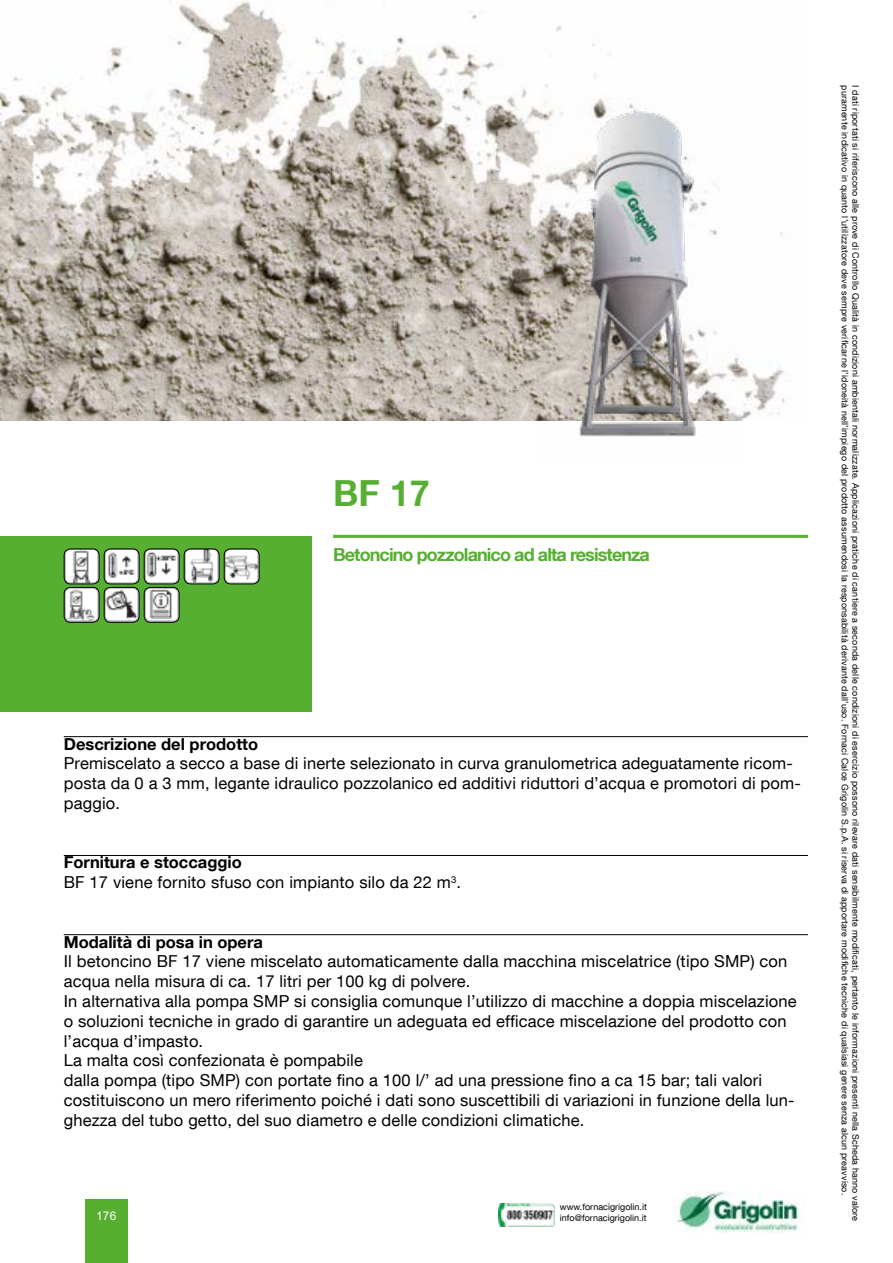
<style>
.page{position:relative;width:893px;height:1263px;background:#fff}
.page>*{position:absolute;margin:0;border:0;box-sizing:border-box;transform-origin:0 0}
.t1{font:700 36px "Helvetica Neue LT Com";color:#56af31}
.t2{font:700 18px "Helvetica Neue LT Com";letter-spacing:-.05em;color:#56af31}
.t3{font:16.5px/19.8px "Helvetica Neue LT Com";letter-spacing:.01em;color:#000}
.t4{font:700 16.5px "Helvetica Neue LT Com";color:#000}
.t5{font:12px "Arial";color:#fff}
.t6{font:9px "Helvetica Neue LT Com";letter-spacing:.02em;color:#000}
.t7{font:9px/10.8px "Helvetica Neue LT Com";color:#000}
.s1{font-weight:700}
</style>
<div class="page">
<div style="left:85px;top:1199px;width:43px;height:64px;background:#56af31"></div>
<img style="left:676px;top:1190px;width:126px;height:42px">
<img style="left:498px;top:1204px;width:56px;height:22px">
<div style="left:0;top:536px;width:312px;height:176px;background:#56af31"></div>
<img style="left:0;top:0;width:785px;height:420px">
<img style="left:537px;top:97px;width:204px;height:348px">
<hr style="left:333px;top:535px;width:475px;height:3px;background:#56af31">
<hr style="left:64px;top:736px;width:744px;height:1px;background:#000">
<hr style="left:64px;top:855px;width:744px;height:1px;background:#000">
<hr style="left:64px;top:934px;width:744px;height:1px;background:#000">
<img style="left:64px;top:549px;width:35px;height:34px">
<div style="left:64px;top:549px;width:35px;height:35px;border:1px solid #000;border-radius:6px"></div>
<img style="left:104px;top:549px;width:34px;height:34px">
<div style="left:104px;top:549px;width:36px;height:35px;border:1px solid #000;border-radius:6px"></div>
<img style="left:144px;top:549px;width:34px;height:34px">
<div style="left:144px;top:549px;width:36px;height:35px;border:1px solid #000;border-radius:6px"></div>
<img style="left:184px;top:549px;width:34px;height:34px">
<div style="left:184px;top:549px;width:36px;height:35px;border:1px solid #000;border-radius:6px"></div>
<img style="left:224px;top:549px;width:34px;height:34px">
<div style="left:224px;top:549px;width:36px;height:35px;border:1px solid #000;border-radius:6px"></div>
<img style="left:64px;top:587px;width:35px;height:35px">
<div style="left:64px;top:587px;width:35px;height:36px;border:1px solid #000;border-radius:6px"></div>
<img style="left:104px;top:587px;width:34px;height:34px">
<div style="left:104px;top:587px;width:36px;height:36px;border:1px solid #000;border-radius:6px"></div>
<img style="left:144px;top:587px;width:34px;height:34px">
<div style="left:144px;top:587px;width:36px;height:36px;border:1px solid #000;border-radius:6px"></div>
<h1 class="t1" style="left:333px;top:470px;width:98px">BF 17</h1>
<p class="t2" style="left:333px;top:544px;width:318px">Betoncino pozzolanico ad alta resistenza</p>
<p class="t4" style="left:64px;top:733px;width:196px">Descrizione del prodotto</p>
<p class="t3" style="left:64px;top:753px;width:738px">Premiscelato a secco a base di inerte selezionato in curva granulometrica adeguatamente ricom&shy;posta da 0 a 3 mm, legante idraulico pozzolanico ed additivi riduttori d’acqua e promotori di pom&shy;paggio.</p>
<p class="t3" style="left:64px;top:852px;width:399px"><span class="s1">Fornitura e stoccaggio<br></span>BF 17 viene fornito sfuso con impianto silo da 22 m<sup>3</sup>.</p>
<p class="t4" style="left:64px;top:931px;width:201px">Modalità di posa in opera</p>
<p class="t3" style="left:64px;top:951px;width:734px">Il betoncino BF 17 viene miscelato automaticamente dalla macchina miscelatrice (tipo SMP) con acqua nella misura di ca. 17 litri per 100 kg di polvere.<br>In alternativa alla pompa SMP si consiglia comunque l’utilizzo di macchine a doppia miscelazione o soluzioni tecniche in grado di garantire un adeguata ed efficace miscelazione del prodotto con l’acqua d’impasto.<br>La malta così confezionata è pompabile<br>dalla pompa (tipo SMP) con portate fino a 100 l/’ ad una pressione fino a ca 15 bar; tali valori costituiscono un mero riferimento poiché i dati sono suscettibili di variazioni in funzione della lun&shy;ghezza del tubo getto, del suo diametro e delle condizioni climatiche.</p>
<p class="t5" style="left:96px;top:1207px;width:22px">176</p>
<p class="t7" style="left:560px;top:1201px;width:88px">www.fornacigrigolin.it info@fornacigrigolin.it</p>
<p class="t6" style="left:850px;top:85px;width:1112px;rotate:90deg">puramente indicativo in quanto l’utilizzatore deve sempre verificarne l’idoneità nell’impiego del prodotto assumendosi la responsabilità derivante dall’uso. Fornaci Calce Grigolin S.p.A. si riserva di apportare modifiche tecniche di qualsiasi genere senza alcun preavviso.</p>
<p class="t6" style="left:861px;top:85px;width:1138px;rotate:90deg">I dati riportati si riferiscono alle prove di Controllo Qualità in condizioni ambientali normalizzate. Applicazioni pratiche di cantiere a seconda delle condizioni di esercizio possono rilevare dati sensibilmente modificati, pertanto le informazioni presenti nella Scheda hanno valore</p>
</div>
